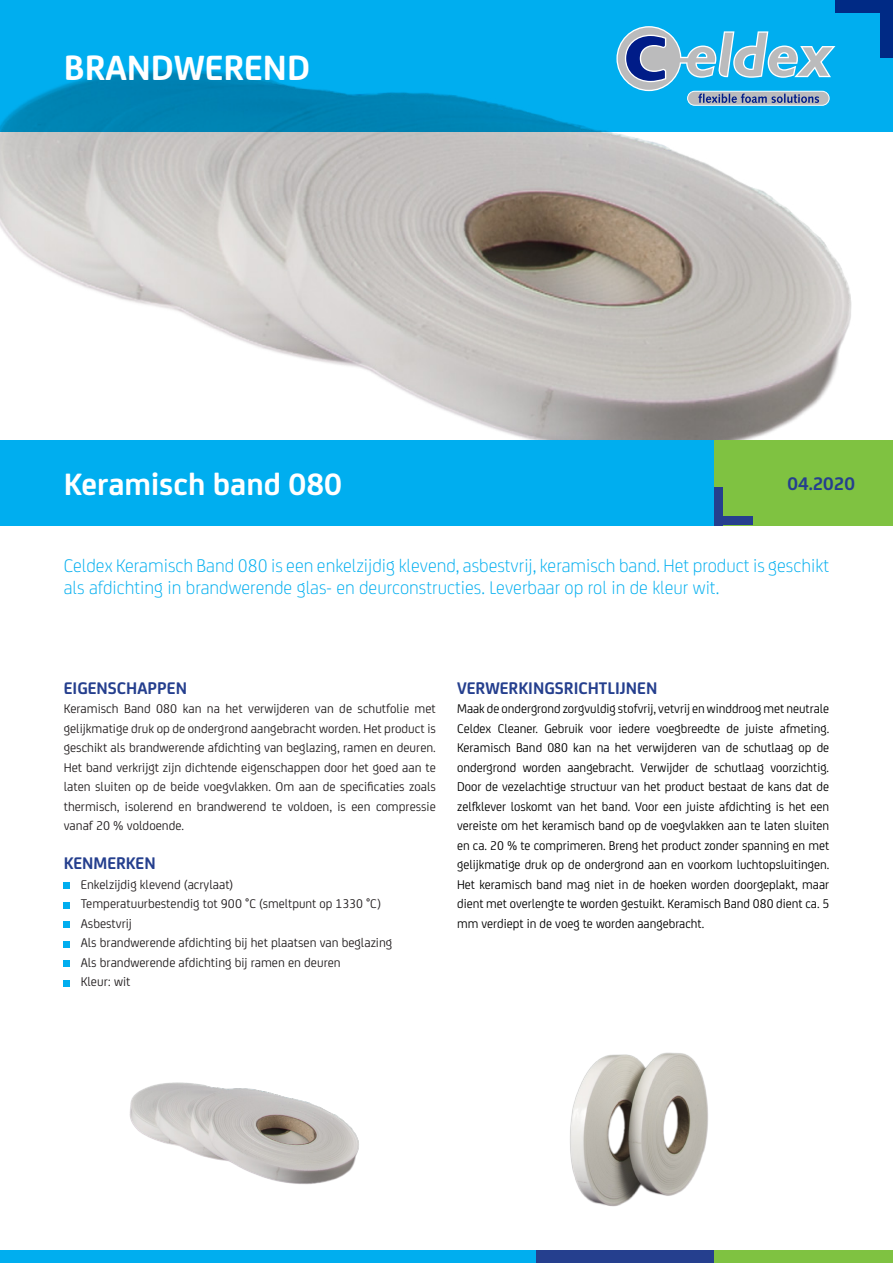
<style>
.page{position:relative;width:893px;height:1263px;background:#fff}
.page>*{position:absolute;margin:0;border:0;box-sizing:border-box;transform-origin:0 0}
._6__kop_diap{font:700 37.5px "FS Joey";color:#fff}
._6__kop_diap-2{font:700 33px "FS Joey";color:#fff}
.t1{font:300 19.5px/22.5px "FS Joey";color:#00aeef}
._3_lead{font:700 19.5px "FS Joey";color:#253f8e}
._1_plat{font:700 18px "FS Joey";color:#253f8e}
._1_plat-2{font:13.5px/19.5px "FS Joey";color:#000;text-align:justify}
._1_plat-3{font:13.5px/19.5px "FS Joey";color:#231f20;text-align:justify}
</style>
<div class="page">
<img style="left:0;top:132px;width:852px;height:308px">
<div style="left:0;top:1250px;width:536px;height:13px;background:#00aeef"></div>
<div style="left:536px;top:1250px;width:178px;height:13px;background:#253f8e"></div>
<div style="left:714px;top:1250px;width:179px;height:13px;background:#7fc241"></div>
<div style="left:0;top:440px;width:893px;height:85px;background:#00aeef"></div>
<svg style="left:0;top:0;width:893px;height:132px;background:#00a1df"></svg>
<div style="left:714px;top:440px;width:179px;height:85px;background:#7fc241"></div>
<div style="left:714px;top:517px;width:39px;height:8px;background:#253f8e"></div>
<div style="left:714px;top:487px;width:9px;height:38px;background:#253f8e"></div>
<svg style="left:616px;top:26px;width:219px;height:80px;background:#58b0d8"></svg>
<div style="left:64px;top:882px;width:6px;height:7px;background:#00aeef"></div>
<svg style="left:64px;top:902px;width:6px;height:6px"></svg>
<div style="left:64px;top:921px;width:6px;height:7px;background:#00aeef"></div>
<svg style="left:64px;top:941px;width:6px;height:6px"></svg>
<div style="left:64px;top:960px;width:6px;height:7px;background:#00aeef"></div>
<svg style="left:64px;top:980px;width:6px;height:6px"></svg>
<img style="left:129px;top:1082px;width:230px;height:102px">
<img style="left:570px;top:1052px;width:138px;height:155px">
<p class="_6__kop_diap" style="left:64px;top:39px;width:248px">BRANDWEREND</p>
<p class="_6__kop_diap-2" style="left:64px;top:459px;width:280px">Keramisch band 080</p>
<p class="_3_lead" style="left:788px;top:469px;width:69px">04.2020</p>
<p class="t1" style="left:64px;top:553px;width:767px">Celdex Keramisch Band 080 is een enkelzijdig klevend, asbestvrij, keramisch band. Het product is geschikt als afdichting in brandwerende glas- en deurconstructies. Leverbaar op rol in de kleur wit.</p>
<p class="_1_plat" style="left:64px;top:674px;width:125px">EIGENSCHAPPEN</p>
<p class="_1_plat-3" style="left:64px;top:698px;width:374px">Keramisch Band 080 kan na het verwijderen van de schutfolie met gelijkmatige druk op de ondergrond aangebracht worden. Het product is geschikt als brandwerende afdichting van beglazing, ramen en deuren.<br>Het band verkrijgt zijn dichtende eigenschappen door het goed aan te laten sluiten op de beide voegvlakken. Om aan de specificaties zoals thermisch, isolerend en brandwerend te voldoen, is een compressie vanaf 20 % voldoende.</p>
<p class="_1_plat" style="left:64px;top:850px;width:93px">KENMERKEN</p>
<p class="_1_plat-3" style="left:81px;top:874px;width:154px">Enkelzijdig klevend (acrylaat)</p>
<p class="_1_plat-3" style="left:81px;top:893px;width:302px">Temperatuurbestendig tot 900 °C (smeltpunt op 1330 °C)</p>
<p class="_1_plat-3" style="left:81px;top:913px;width:53px">Asbestvrij</p>
<p class="_1_plat-3" style="left:81px;top:932px;width:313px">Als brandwerende afdichting bij het plaatsen van beglazing<br>Als brandwerende afdichting bij ramen en deuren</p>
<p class="_1_plat-3" style="left:81px;top:971px;width:51px">Kleur: wit</p>
<p class="_1_plat" style="left:457px;top:674px;width:202px">VERWERKINGSRICHTLIJNEN</p>
<p class="_1_plat-2" style="left:457px;top:698px;width:374px">Maak de ondergrond zorgvuldig stofvrij, vetvrij en winddroog met neutrale Celdex Cleaner. Gebruik voor iedere voegbreedte de juiste afmeting.<br>Keramisch Band 080 kan na het verwijderen van de schutlaag op de ondergrond worden aangebracht. Verwijder de schutlaag voorzichtig.<br>Door de vezelachtige structuur van het product bestaat de kans dat de zelfklever loskomt van het band. Voor een juiste afdichting is het een vereiste om het keramisch band op de voegvlakken aan te laten sluiten en ca. 20 % te comprimeren. Breng het product zonder spanning en met gelijkmatige druk op de ondergrond aan en voorkom luchtopsluitingen.<br>Het keramisch band mag niet in de hoeken worden doorgeplakt, maar dient met overlengte te worden gestuikt. Keramisch Band 080 dient ca. 5 mm verdiept in de voeg te worden aangebracht.</p>
</div>
